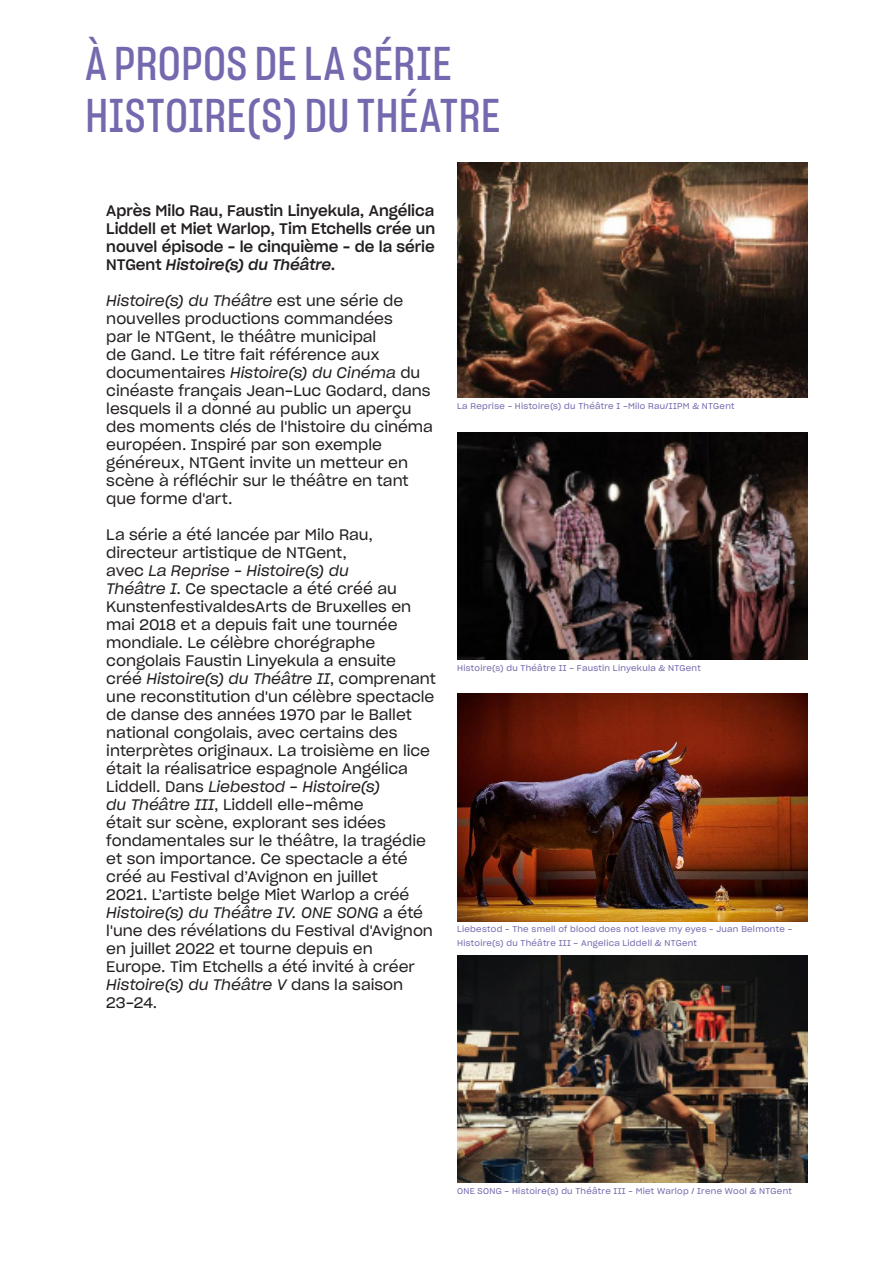
<style>
.page{position:relative;width:893px;height:1263px;background:#fff}
.page>*{position:absolute;margin:0;border:0;box-sizing:border-box;transform-origin:0 0}
._02_-_Metteur_en_scène{font:46.5px/52.5px "Sharp Grotesk Medium 15";letter-spacing:.005em;color:#7568ae}
.t1{font:15px/18px "Sharp Grotesk Book 20";letter-spacing:-.005em;color:#231f20}
.t2{font:15px/18px "Sharp Grotesk Medium 20";color:#231f20;text-align:justify}
._08_-_Copyright{font:8.25px/13.4px "Sharp Grotesk Book 20";letter-spacing:.035em;color:#7568ae}
.s1{font-family:"Sharp Grotesk Medium Italic 20"}
.s2{font-family:"Sharp Grotesk Book Italic 20"}
</style>
<div class="page">
<img style="left:457px;top:162px;width:351px;height:236px">
<img style="left:457px;top:432px;width:351px;height:227px">
<img style="left:457px;top:694px;width:351px;height:227px">
<img style="left:457px;top:955px;width:351px;height:227px">
<p class="_02_-_Metteur_en_scène" style="left:85px;top:35px;width:417px">À PROPOS DE LA SÉRIE<br>HISTOIRE(S) DU THÉATRE</p>
<p class="t2" style="left:106px;top:201px;width:330px">Après Milo Rau, Faustin Linyekula, Angélica Liddell et Miet Warlop, Tim Etchells crée un nouvel épisode – le cinquième – de la série NTGent <span class="s1">Histoire(s) du Théâtre</span>.</p>
<p class="t1" style="left:106px;top:291px;width:328px"><span class="s2">Histoire(s) du Théâtre</span> est une série de nouvelles productions commandées<br>par le NTGent, le théâtre municipal<br>de Gand. Le titre fait référence aux documentaires <span class="s2">Histoire(s) du Cinéma</span> du cinéaste français Jean-Luc Godard, dans lesquels il a donné au public un aperçu des moments clés de l'histoire du cinéma européen. Inspiré par son exemple généreux, NTGent invite un metteur en scène à réfléchir sur le théâtre en tant que forme d'art.</p>
<p class="t1" style="left:106px;top:525px;width:331px">La série a été lancée par Milo Rau, directeur artistique de NTGent,<br>avec <span class="s2">La Reprise – Histoire(s) du<br>Théâtre I</span>. Ce spectacle a été créé au KunstenfestivaldesArts de Bruxelles en mai 2018 et a depuis fait une tournée mondiale. Le célèbre chorégraphe congolais Faustin Linyekula a ensuite<br>créé <span class="s2">Histoire(s) du Théâtre II</span>, comprenant une reconstitution d'un célèbre spectacle de danse des années 1970 par le Ballet national congolais, avec certains des interprètes originaux. La troisième en lice était la réalisatrice espagnole Angélica Liddell. Dans <span class="s2">Liebestod - Histoire(s)<br>du Théâtre III</span>, Liddell elle-même<br>était sur scène, explorant ses idées fondamentales sur le théâtre, la tragédie et son importance. Ce spectacle a été créé au Festival d’Avignon en juillet<br>2021. L’artiste belge Miet Warlop a créé <span class="s2">Histoire(s) du Théâtre IV. ONE SONG</span> a été l'une des révélations du Festival d'Avignon en juillet 2022 et tourne depuis en Europe. Tim Etchells a été invité à créer <span class="s2">Histoire(s) du Théâtre V</span> dans la saison 23-24.</p>
<p class="_08_-_Copyright" style="left:457px;top:399px;width:279px">La Reprise – Histoire(s) du Théâtre I -Milo Rau/IIPM &amp; NTGent</p>
<p class="_08_-_Copyright" style="left:457px;top:660px;width:245px">Histoire(s) du Théâtre II - Faustin Linyekula &amp; NTGent</p>
<p class="_08_-_Copyright" style="left:457px;top:922px;width:337px">Liebestod – The smell of blood does not leave my eyes – Juan Belmonte -<br>Histoire(s) du Théâtre III - Angelica Liddell &amp; NTGent</p>
<p class="_08_-_Copyright" style="left:457px;top:1183px;width:336px">ONE SONG - Histoire(s) du Théâtre III – Miet Warlop / Irene Wool &amp; NTGent</p>
</div>
